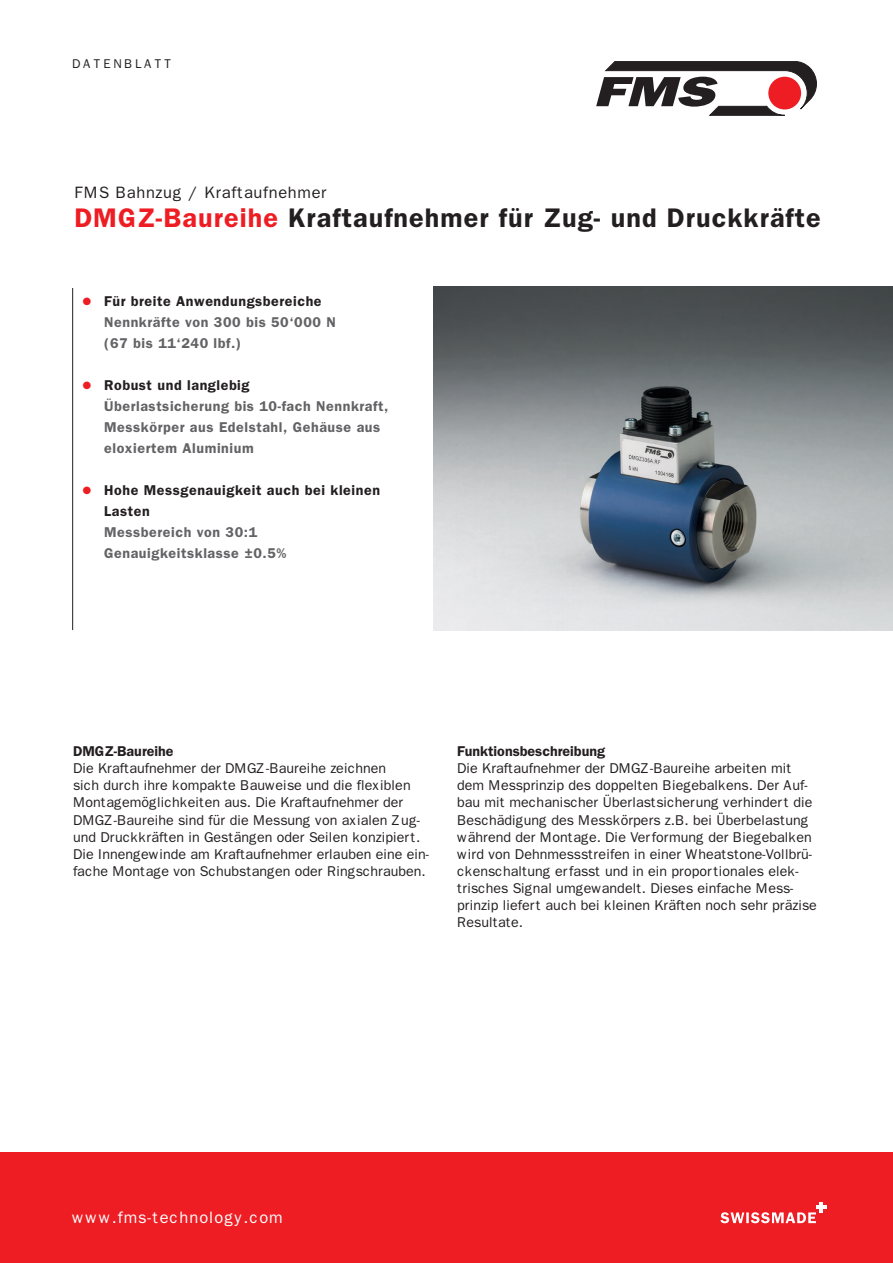
<style>
.page{position:relative;width:893px;height:1263px;background:#fff}
.page>*{position:absolute;margin:0;border:0;box-sizing:border-box;transform-origin:0 0}
.Head_demi_18p__Grund{font:600 27px "Franklin Gothic";letter-spacing:.04em;color:#231f20}
.Head_demi_16__8{font:16.5px "Franklin Gothic";letter-spacing:.04em;color:#231f20}
.AdresseWWW_heavy_10{font:16.5px "Franklin Gothic";letter-spacing:.06em;color:#fff}
.t1{font:14.25px/17.1px "Franklin Gothic";color:#231f20}
.Benefits_demi_grau_9{font:600 14.25px/21px "Franklin Gothic";letter-spacing:.04em;color:#636366}
.Benefits_demi_schwar{font:600 14.25px/21px "Franklin Gothic";letter-spacing:.04em;color:#231f20}
.Benefits_demi_schwar-2{font:600 14.25px "Franklin Gothic";color:#231f20}
.Rubrik_demi_8_5__8{font:12.75px "Franklin Gothic";letter-spacing:.2em;color:#231f20}
.s1{color:#ee1d23}
</style>
<div class="page">
<hr style="left:72px;top:288px;width:1px;height:342px;background:#231f20">
<svg style="left:596px;top:61px;width:221px;height:54px"></svg>
<img style="left:434px;top:286px;width:459px;height:344px">
<div style="left:0;top:1152px;width:893px;height:111px;background:#ee1d23"></div>
<hr style="left:816px;top:1205px;width:11px;height:4px;background:#fff">
<svg style="left:720px;top:1202px;width:103px;height:21px"></svg>
<p class="Rubrik_demi_8_5__8" style="left:72px;top:57px;width:100px">DATENBLATT</p>
<p class="Head_demi_16__8" style="left:74px;top:183px;width:254px">FMS Bahnzug / Kraftaufnehmer</p>
<p class="Head_demi_18p__Grund" style="left:74px;top:201px;width:748px"><span class="s1">DMGZ-Baureihe</span> Kraftaufnehmer für Zug- und Druckkräfte</p>
<p class="Benefits_demi_schwar" style="left:83px;top:291px;width:240px"><span class="s1">●</span> Für breite Anwendungsbereiche</p>
<p class="Benefits_demi_grau_9" style="left:104px;top:312px;width:233px">Nennkräfte von 300 bis 50‘000 N (67 bis 11‘240 lbf.)</p>
<p class="Benefits_demi_schwar" style="left:83px;top:375px;width:168px"><span class="s1">●</span> Robust und langlebig</p>
<p class="Benefits_demi_grau_9" style="left:104px;top:396px;width:286px">Überlastsicherung bis 10-fach Nennkraft,<br>Messkörper aus Edelstahl, Gehäuse aus eloxiertem Aluminium</p>
<p class="Benefits_demi_schwar" style="left:104px;top:480px;width:277px;text-indent:-21px"><span class="s1">●</span> Hohe Messgenauigkeit auch bei kleinen<br>Lasten</p>
<p class="Benefits_demi_grau_9" style="left:104px;top:522px;width:184px">Messbereich von 30:1<br>Genauigkeitsklasse ±0.5%</p>
<p class="Benefits_demi_schwar-2" style="left:73px;top:743px;width:102px">DMGZ-Baureihe</p>
<p class="t1" style="left:73px;top:760px;width:358px">Die Kraftaufnehmer der DMGZ-Baureihe zeichnen<br>sich durch ihre kompakte Bauweise und die flexiblen Montagemöglichkeiten aus. Die Kraftaufnehmer der DMGZ-Baureihe sind für die Messung von axialen Zug&shy;und Druckkräften in Gestängen oder Seilen konzipiert.<br>Die Innengewinde am Kraftaufnehmer erlauben eine ein&shy;fache Montage von Schubstangen oder Ringschrauben.</p>
<p class="Benefits_demi_schwar-2" style="left:457px;top:743px;width:149px">Funktionsbeschreibung</p>
<p class="t1" style="left:457px;top:760px;width:361px">Die Kraftaufnehmer der DMGZ-Baureihe arbeiten mit dem Messprinzip des doppelten Biegebalkens. Der Auf&shy;bau mit mechanischer Überlastsicherung verhindert die Beschädigung des Messkörpers z.B. bei Überbelastung während der Montage. Die Verformung der Biegebalken wird von Dehnmessstreifen in einer Wheatstone-Vollbrü&shy;ckenschaltung erfasst und in ein proportionales elek&shy;trisches Signal umgewandelt. Dieses einfache Mess&shy;prinzip liefert auch bei kleinen Kräften noch sehr präzise Resultate.</p>
<p class="AdresseWWW_heavy_10" style="left:72px;top:1208px;width:212px">www.fms-technology.com</p>
</div>
